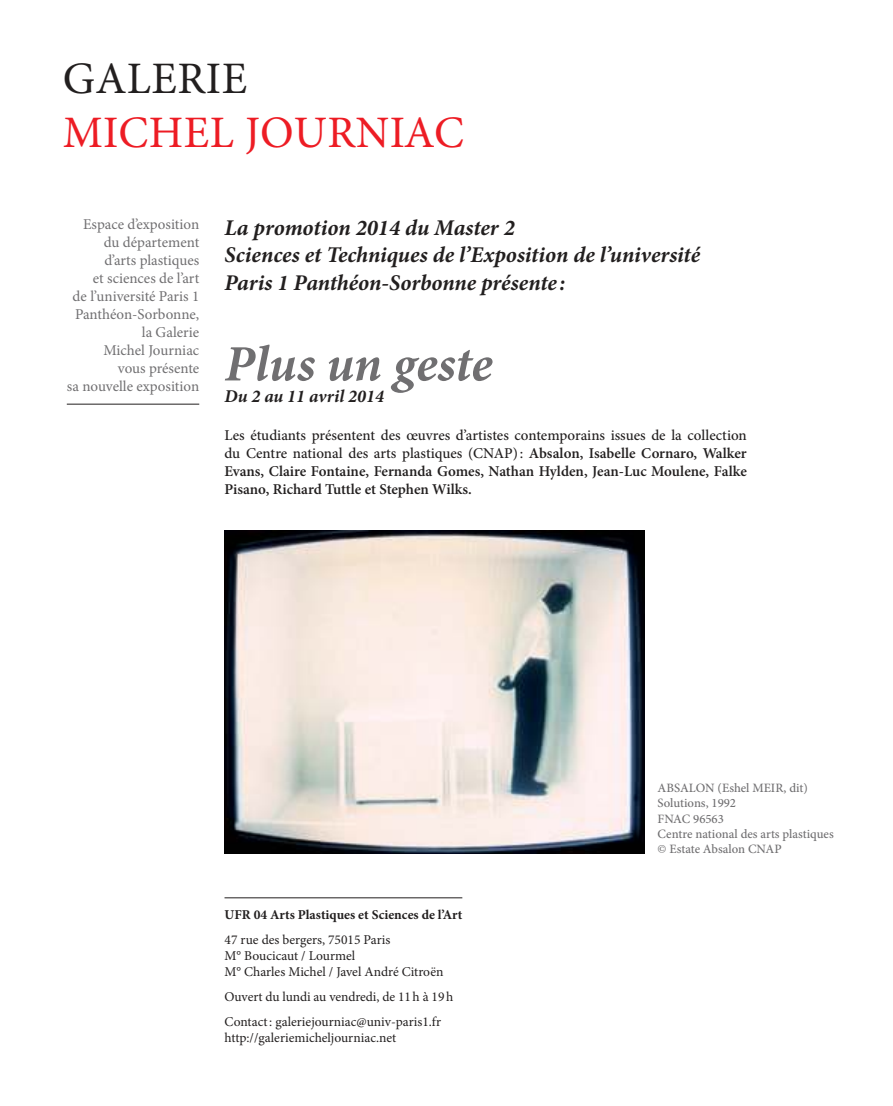
<style>
.page{position:relative;width:893px;height:1106px;background:#fff}
.page>*{position:absolute;margin:0;border:0;box-sizing:border-box;transform-origin:0 0}
.t1{font:italic 700 51px "Minion Pro";color:#706f71}
.t2{font:45px "Minion Pro";letter-spacing:.01em;color:#ed1c24}
.t3{font:45px "Minion Pro";letter-spacing:.01em;color:#221f1f}
.t4{font:italic 700 22.5px/27.9px "Minion Pro";letter-spacing:-.005em;color:#221f1f}
.t5{font:italic 700 18px "Minion Pro";color:#221f1f}
.t6{font:600 15px/18px "Minion Pro";color:#221f1f;text-align:justify}
.t7{font:15px/18px "Minion Pro";color:#706f71;text-align:right}
.t8{font:13.5px/16.2px "Minion Pro";color:#221f1f}
.t9{font:700 13.5px "Minion Pro";color:#221f1f}
.t10{font:500 12.75px/15.3px "Minion Pro";color:#706f71}
.s1{font-weight:500}
</style>
<div class="page">
<hr style="left:225px;top:897px;width:237px;height:1px;background:#221f1f">
<hr style="left:67px;top:404px;width:132px;height:1px;background:#221f1f">
<img style="left:225px;top:530px;width:419px;height:323px">
<h2 class="t3" style="left:63px;top:61px;width:186px">GALERIE</h2>
<h2 class="t2" style="left:63px;top:115px;width:403px">MICHEL JOURNIAC</h2>
<p class="t7" style="left:67px;top:217px;width:134px">Espace d’exposition du département<br>d’arts plastiques<br>et sciences de l’art<br>de l’université Paris 1<br>Panthéon-Sorbonne, la Galerie<br>Michel Journiac<br>vous présente<br>sa nouvelle exposition</p>
<h3 class="t4" style="left:225px;top:215px;width:477px">La promotion 2014 du Master 2<br>Sciences et Techniques de l’Exposition de l’université<br>Paris 1 Panthéon-Sorbonne présente :</h3>
<h1 class="t1" style="left:225px;top:344px;width:269px">Plus un geste</h1>
<p class="t5" style="left:225px;top:389px;width:161px">Du 2 au 11 avril 2014</p>
<p class="t6" style="left:225px;top:427px;width:524px"><span class="s1">Les étudiants présentent des œuvres d’artistes contemporains issues de la collection du Centre national des arts plastiques (CNAP) :</span> Absalon, Isabelle Cornaro, Walker Evans, Claire Fontaine, Fernanda Gomes, Nathan Hylden, Jean-Luc Moulene, Falke Pisano, Richard Tuttle et Stephen Wilks.</p>
<p class="t9" style="left:225px;top:908px;width:239px">UFR 04 Arts Plastiques et Sciences de l’Art</p>
<p class="t8" style="left:225px;top:932px;width:220px">47 rue des bergers, 75015 Paris<br>M° Boucicaut / Lourmel<br>M° Charles Michel / Javel André Citroën</p>
<p class="t8" style="left:225px;top:985px;width:230px;line-height:24.8px">Ouvert du lundi au vendredi, de 11 h à 19 h<br>Contact : galeriejourniac@univ-paris1.fr</p>
<p class="t8" style="left:225px;top:1030px;width:173px">http://galeriemicheljourniac.net</p>
<p class="t10" style="left:657px;top:781px;width:178px">ABSALON (Eshel MEIR, dit)<br>Solutions, 1992<br>FNAC 96563<br>Centre national des arts plastiques © Estate Absalon CNAP</p>
</div>
